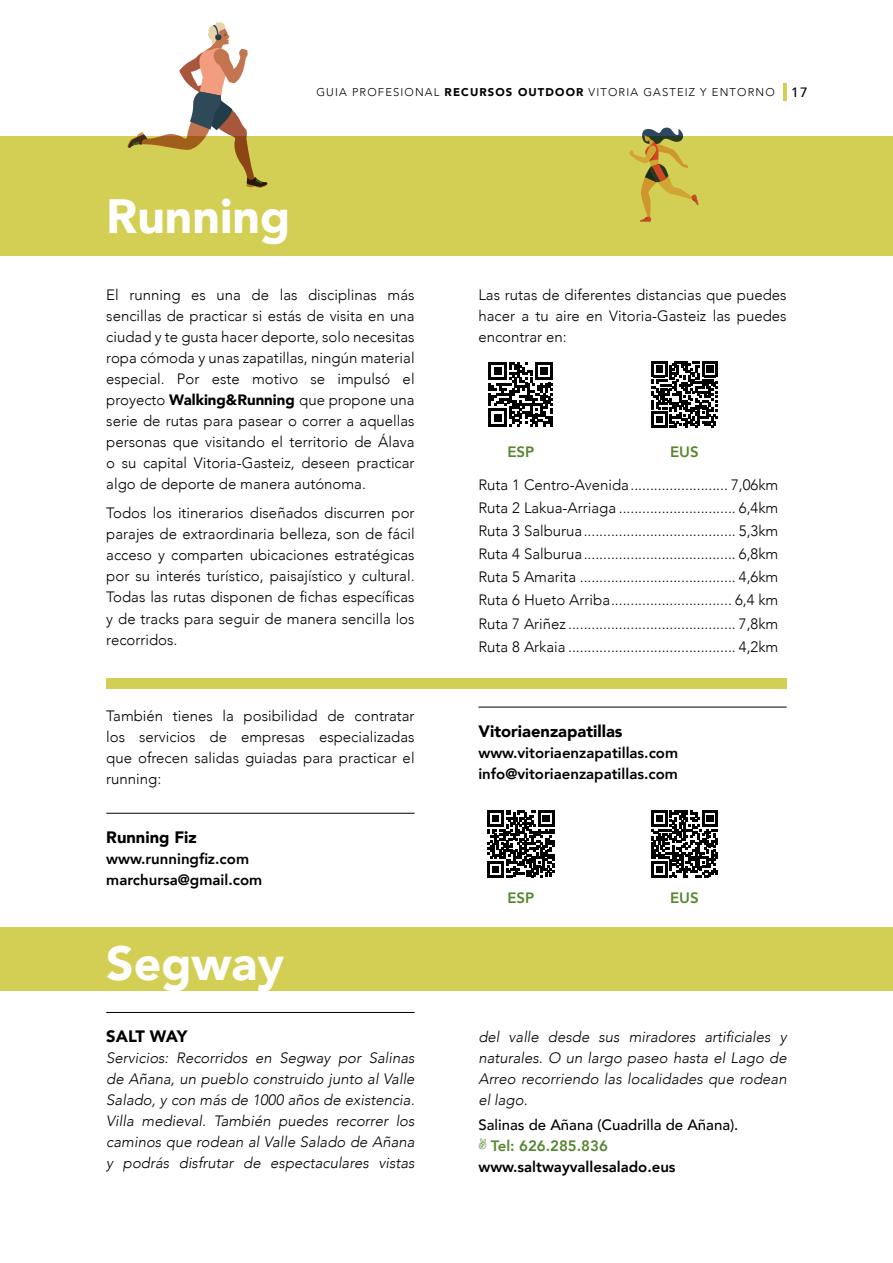
<style>
.page{position:relative;width:893px;height:1263px;background:#fff}
.page>*{position:absolute;margin:0;border:0;box-sizing:border-box;transform-origin:0 0}
.t1{font:900 48px "Avenir";color:#fff}
.t2{font:900 16.5px "Avenir";color:#000}
.t3{font:300 15px/21px "Avenir";color:#000;text-align:justify}
.t4{font:italic 300 15px/21px "Avenir";color:#000;text-align:justify}
.t5{font:800 15px/21px "Avenir";color:#000}
.t6{font:500 15px "Avenir";color:#000}
.t7{font:800 15px "Avenir";color:#558630}
.t8{font:300 11.25px "Avenir";letter-spacing:.1em;color:#000}
.s1{font-weight:900}
.s2{font-weight:500;font-size:13.5px}
</style>
<div class="page">
<hr style="left:783px;top:83px;width:3px;height:17px;background:#d3cf55">
<div style="left:0;top:136px;width:893px;height:120px;background:#d3cf55"></div>
<div style="left:0;top:927px;width:893px;height:64px;background:#d3cf55"></div>
<div style="left:106px;top:678px;width:681px;height:11px;background:#d3cf55"></div>
<svg style="left:127px;top:22px;width:141px;height:166px"></svg>
<hr style="left:106px;top:813px;width:309px;height:1px;background:#000">
<hr style="left:106px;top:1012px;width:309px;height:1px;background:#000">
<svg style="left:629px;top:127px;width:70px;height:95px"></svg>
<hr style="left:478px;top:707px;width:309px;height:1px;background:#000">
<svg style="left:489px;top:362px;width:64px;height:65px"></svg>
<svg style="left:651px;top:361px;width:67px;height:67px"></svg>
<svg style="left:488px;top:810px;width:66px;height:67px"></svg>
<svg style="left:651px;top:810px;width:67px;height:67px"></svg>
<p class="t8" style="left:316px;top:86px;width:493px">GUIA PROFESIONAL <span class="s1">RECURSOS OUTDOOR</span> VITORIA GASTEIZ Y ENTORNO <span class="s2">17</span></p>
<h1 class="t1" style="left:106px;top:176px;width:186px">Running</h1>
<p class="t3" style="left:106px;top:284px;width:310px">El running es una de las disciplinas más sencillas de practicar si estás de visita en una ciudad y te gusta hacer deporte, solo necesitas ropa cómoda y unas zapatillas, ningún material especial. Por este motivo se impulsó el proyecto <span class="s1">Walking&amp;Running</span> que propone una serie de rutas para pasear o correr a aquellas personas que visitando el territorio de Álava o su capital Vitoria-Gasteiz, deseen practicar algo de deporte de manera autónoma.</p>
<p class="t3" style="left:106px;top:503px;width:310px">Todos los itinerarios diseñados discurren por parajes de extraordinaria belleza, son de fácil acceso y comparten ubicaciones estratégicas por su interés turístico, paisajístico y cultural.<br>Todas las rutas disponen de fichas específicas y de tracks para seguir de manera sencilla los recorridos.</p>
<p class="t3" style="left:106px;top:705px;width:310px">También tienes la posibilidad de contratar los servicios de empresas especializadas que ofrecen salidas guiadas para practicar el running:</p>
<p class="t2" style="left:106px;top:823px;width:92px">Running Fiz</p>
<p class="t5" style="left:106px;top:848px;width:157px">www.runningfiz.com marchursa@gmail.com</p>
<h1 class="t1" style="left:106px;top:922px;width:179px">Segway</h1>
<p class="t2" style="left:106px;top:1022px;width:83px">SALT WAY</p>
<p class="t4" style="left:106px;top:1048px;width:310px">Servicios: Recorridos en Segway por Salinas de Añana, un pueblo construido junto al Valle Salado, y con más de 1000 años de existencia.<br>Villa medieval. También puedes recorrer los caminos que rodean al Valle Salado de Añana y podrás disfrutar de espectaculares vistas</p>
<p class="t3" style="left:478px;top:284px;width:310px">Las rutas de diferentes distancias que puedes hacer a tu aire en Vitoria-Gasteiz las puedes encontrar en:</p>
<p class="t7" style="left:507px;top:440px;width:28px">ESP</p>
<p class="t7" style="left:670px;top:440px;width:30px">EUS</p>
<p class="t3" style="left:478px;top:473px;width:302px;line-height:23.1px">Ruta 1 Centro-Avenida......................... 7,06km Ruta 2 Lakua-Arriaga .............................. 6,4km Ruta 3 Salburua....................................... 5,3km Ruta 4 Salburua....................................... 6,8km Ruta 5 Amarita ........................................ 4,6km Ruta 6 Hueto Arriba............................... 6,4 km Ruta 7 Ariñez ........................................... 7,8km Ruta 8 Arkaia ........................................... 4,2km</p>
<p class="t2" style="left:478px;top:717px;width:146px">Vitoriaenzapatillas</p>
<p class="t5" style="left:478px;top:742px;width:201px">www.vitoriaenzapatillas.com info@vitoriaenzapatillas.com</p>
<p class="t7" style="left:507px;top:886px;width:28px">ESP</p>
<p class="t7" style="left:670px;top:886px;width:30px">EUS</p>
<p class="t4" style="left:478px;top:1026px;width:310px">del valle desde sus miradores artificiales y naturales. O un largo paseo hasta el Lago de Arreo recorriendo las localidades que rodean el lago.</p>
<p class="t6" style="left:478px;top:1112px;width:262px">Salinas de Añana (Cuadrilla de Añana).</p>
<p class="t7" style="left:491px;top:1134px;width:119px">Tel: 626.285.836</p>
<p class="t5" style="left:478px;top:1156px;width:199px">www.saltwayvallesalado.eus</p>
</div>
